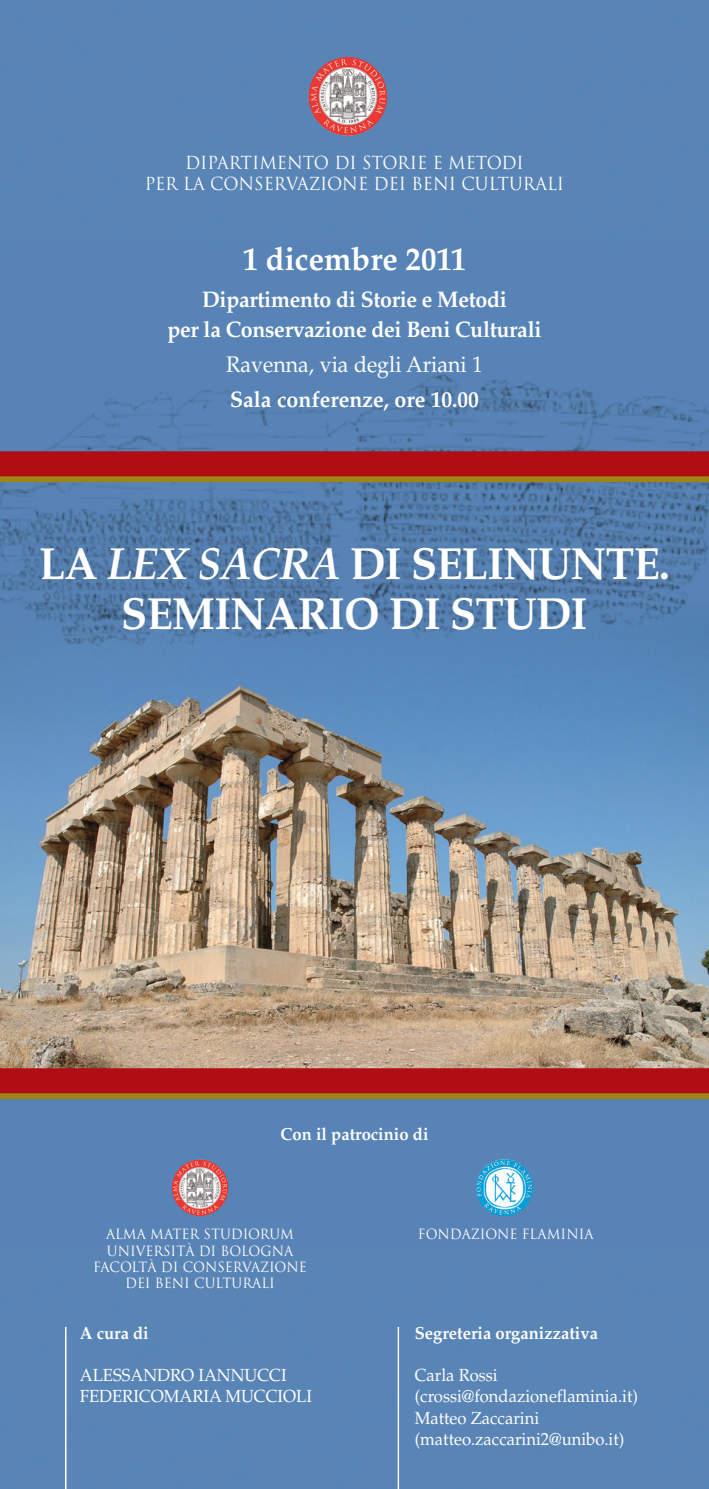
<style>
.page{position:relative;width:709px;height:1489px;background:#fff}
.page>*{position:absolute;margin:0;border:0;box-sizing:border-box;transform-origin:0 0}
.t1{font:700 45px/50px "Palatino";letter-spacing:-.015em;color:#fff;text-align:center;scale:.95 1}
.t2{font:700 32.5px "Palatino";color:#fff;scale:.95 1}
.t3{font:700 22.5px/30px "Palatino";letter-spacing:-.015em;color:#fff;text-align:center;scale:.95 1}
.t4{font:22.5px "Palatino";color:#fff;scale:.95 1}
.t5{font:17.5px/21.2px "Palatino";color:#fff;scale:.95 1}
.t6{font:17.5px/21.2px "Trajan";color:#fff;text-align:center;scale:.95 1}
.t7{font:700 17.5px "Palatino";color:#fff;scale:.95 1}
.t8{font:13.75px/16.2px "Trajan";color:#fff;text-align:center;scale:.95 1}
.s1{font-style:italic}
</style>
<div class="page">
<img style="left:0;top:0;width:709px;height:1488px">
<img style="left:347px;top:57px;width:37px;height:25px">
<img style="left:199px;top:1159px;width:27px;height:18px">
<img style="left:476px;top:1159px;width:57px;height:57px;border-radius:50%">
<div style="left:0;top:457px;width:709px;height:25px;background:linear-gradient(to right,#9f8515,#9f8515)"></div>
<div style="left:0;top:451px;width:709px;height:25px;background:#b00d15"></div>
<div style="left:0;top:1074px;width:709px;height:25px;background:linear-gradient(to right,#9f8515,#9f8515)"></div>
<div style="left:0;top:1068px;width:709px;height:25px;background:#b00d15"></div>
<hr style="left:65px;top:1326px;width:1px;height:162px;background:#fff">
<hr style="left:397px;top:1326px;width:2px;height:162px;background:#fff">
<p class="t6" style="left:145px;top:152px;width:443px">DIPARTIMENTO DI STORIE E METODI<br>PER LA CONSERVAZIONE DEI BENI CULTURALI</p>
<h2 class="t2" style="left:243px;top:246px;width:237px">1 dicembre 2011</h2>
<p class="t3" style="left:167px;top:287px;width:395px">Dipartimento di Storie e Metodi<br>per la Conservazione dei Beni Culturali</p>
<p class="t4" style="left:226px;top:356px;width:272px">Ravenna, via degli Ariani 1</p>
<p class="t3" style="left:230px;top:387px;width:263px">Sala conferenze, ore 10.00</p>
<h1 class="t1" style="left:39px;top:543px;width:665px">LA <span class="s1">LEX SACRA</span> DI SELINUNTE.<br>SEMINARIO DI STUDI</h1>
<p class="t7" style="left:280px;top:1126px;width:157px">Con il patrocinio di</p>
<p class="t8" style="left:106px;top:1226px;width:199px">ALMA MATER STUDIORUM</p>
<p class="t8" style="left:418px;top:1226px;width:186px">FONDAZIONE FLAMINIA</p>
<p class="t8" style="left:93px;top:1242px;width:226px">UNIVERSITÀ DI BOLOGNA<br>FACOLTÀ DI CONSERVAZIONE<br>DEI BENI CULTURALI</p>
<p class="t7" style="left:415px;top:1325px;width:194px">Segreteria organizzativa</p>
<p class="t5" style="left:415px;top:1366px;width:236px">Carla Rossi (crossi@fondazioneflaminia.it)<br>Matteo Zaccarini (matteo.zaccarini2@unibo.it)</p>
<p class="t7" style="left:80px;top:1325px;width:74px">A cura di</p>
<p class="t5" style="left:80px;top:1366px;width:246px">ALESSANDRO IANNUCCI<br>FEDERICOMARIA MUCCIOLI</p>
</div>
